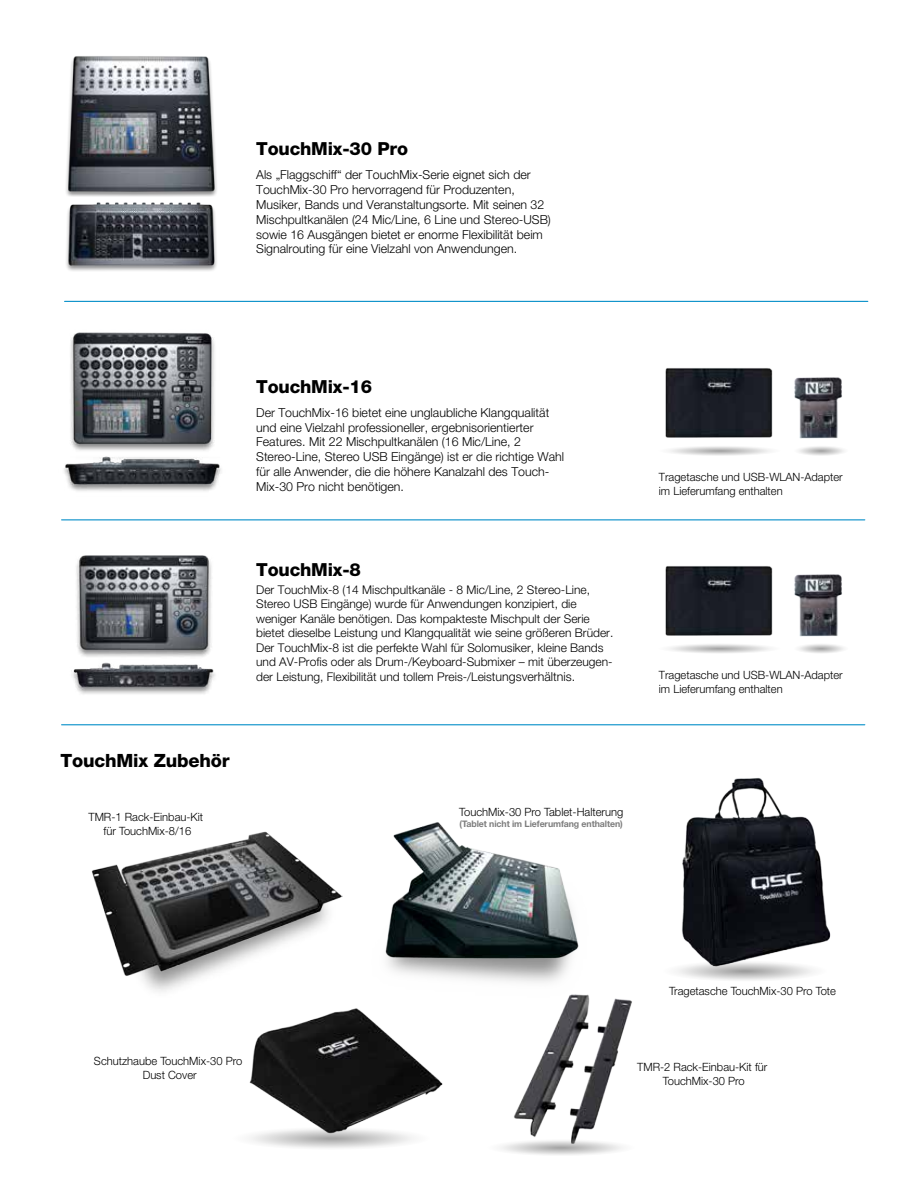
<style>
.page{position:relative;width:918px;height:1188px;background:#fff}
.page>*{position:absolute;margin:0;border:0;box-sizing:border-box;transform-origin:0 0}
.t1{font:800 18.3px "Helvetica Neue LT Pro";letter-spacing:-.01em;color:#000}
.t2{font:800 18px "Helvetica Neue LT Pro";letter-spacing:-.01em;color:#000}
.t3{font:300 12.3px/14.9px "Helvetica Neue LT Pro";color:#000}
.t4{font:300 12px/14.4px "Helvetica Neue LT Pro";color:#000}
.t5{font:300 11.4px/13.6px "Helvetica Neue LT Pro";color:#000;text-align:center}
.t6{font:700 9px "Helvetica Neue LT Pro";letter-spacing:-.01em;color:#7d7d7d}
.s1{font-size:12.3px}
</style>
<div class="page">
<hr style="left:65px;top:301px;width:803px;height:1px;background:#068fc9">
<img style="left:665px;top:368px;width:108px;height:70px">
<svg style="left:670px;top:446px;width:100px;height:10px"></svg>
<svg style="left:799px;top:446px;width:45px;height:10px"></svg>
<img style="left:794px;top:377px;width:48px;height:62px">
<img style="left:665px;top:566px;width:108px;height:70px">
<svg style="left:670px;top:644px;width:100px;height:9px"></svg>
<svg style="left:799px;top:644px;width:45px;height:9px"></svg>
<img style="left:794px;top:574px;width:48px;height:63px">
<hr style="left:62px;top:519px;width:803px;height:1px;background:#068fc9">
<hr style="left:62px;top:724px;width:803px;height:1px;background:#068fc9">
<img style="left:682px;top:778px;width:149px;height:182px">
<svg style="left:677px;top:960px;width:136px;height:20px"></svg>
<img style="left:249px;top:1032px;width:194px;height:94px">
<svg style="left:251px;top:1126px;width:161px;height:22px"></svg>
<img style="left:514px;top:999px;width:118px;height:139px">
<svg style="left:501px;top:1138px;width:121px;height:17px"></svg>
<img style="left:376px;top:981px;width:247px;height:51px">
<img style="left:385px;top:822px;width:194px;height:159px">
<img style="left:91px;top:871px;width:285px;height:167px">
<img style="left:92px;top:831px;width:250px;height:147px">
<img style="left:66px;top:56px;width:151px;height:215px">
<img style="left:64px;top:332px;width:157px;height:159px">
<img style="left:71px;top:555px;width:144px;height:139px">
<h2 class="t2" style="left:256px;top:138px;width:153px">TouchMix-30 Pro</h2>
<p class="t3" style="left:256px;top:167px;width:296px">Als „Flaggschiff“ der TouchMix-Serie eignet sich der TouchMix-30 Pro hervorragend für Produzenten, Musiker, Bands und Veranstaltungsorte. Mit seinen 32<br>Mischpultkanälen (24 Mic/Line, 6 Line und Stereo-USB) sowie 16 Ausgängen bietet er enorme Flexibilität beim Signalrouting für eine Vielzahl von Anwendungen.</p>
<h2 class="t2" style="left:256px;top:376px;width:117px">TouchMix-16</h2>
<p class="t3" style="left:256px;top:405px;width:309px">Der TouchMix-16 bietet eine unglaubliche Klangqualität und eine Vielzahl professioneller, ergebnisorientierter Features. Mit 22 Mischpultkanälen (16 Mic/Line, 2<br>Stereo-Line, Stereo USB Eingänge) ist er die richtige Wahl für alle Anwender, die die höhere Kanalzahl des Touch-Mix-30 Pro nicht benötigen.</p>
<h2 class="t2" style="left:256px;top:559px;width:106px">TouchMix-8</h2>
<p class="t4" style="left:256px;top:582px;width:359px">Der TouchMix-8 (14 Mischpultkanäle - 8 Mic/Line, 2 Stereo-Line, Stereo USB Eingänge) wurde für Anwendungen konzipiert, die weniger Kanäle benötigen. Das kompakteste Mischpult der Serie bietet dieselbe Leistung und Klangqualität wie seine größeren Brüder.<br>Der TouchMix-8 ist die perfekte Wahl für Solomusiker, kleine Bands und AV-Profis oder als Drum-/Keyboard-Submixer – mit überzeugen&shy;der Leistung, Flexibilität und tollem Preis-/Leis<span class="s1">tungsverhältnis.</span></p>
<h1 class="t1" style="left:61px;top:750px;width:170px">TouchMix Zubehör</h1>
<p class="t5" style="left:88px;top:810px;width:116px">TMR-1 Rack-Einbau-Kit für TouchMix-8/16</p>
<p class="t5" style="left:459px;top:805px;width:166px">TouchMix-30 Pro Tablet-Halterung</p>
<p class="t6" style="left:460px;top:819px;width:165px">(Tablet nicht im Lieferumfang enthalten)</p>
<p class="t5" style="left:659px;top:470px;width:185px;text-align:left">Tragetasche und USB-WLAN-Adapter im Lieferumfang enthalten</p>
<p class="t5" style="left:659px;top:668px;width:185px;text-align:left">Tragetasche und USB-WLAN-Adapter im Lieferumfang enthalten</p>
<p class="t5" style="left:669px;top:983px;width:168px">Tragetasche TouchMix-30 Pro Tote</p>
<p class="t5" style="left:94px;top:1054px;width:150px">Schutzhaube TouchMix-30 Pro<br>Dust Cover</p>
<p class="t5" style="left:637px;top:1060px;width:132px">TMR-2 Rack-Einbau-Kit für<br>TouchMix-30 Pro</p>
</div>
